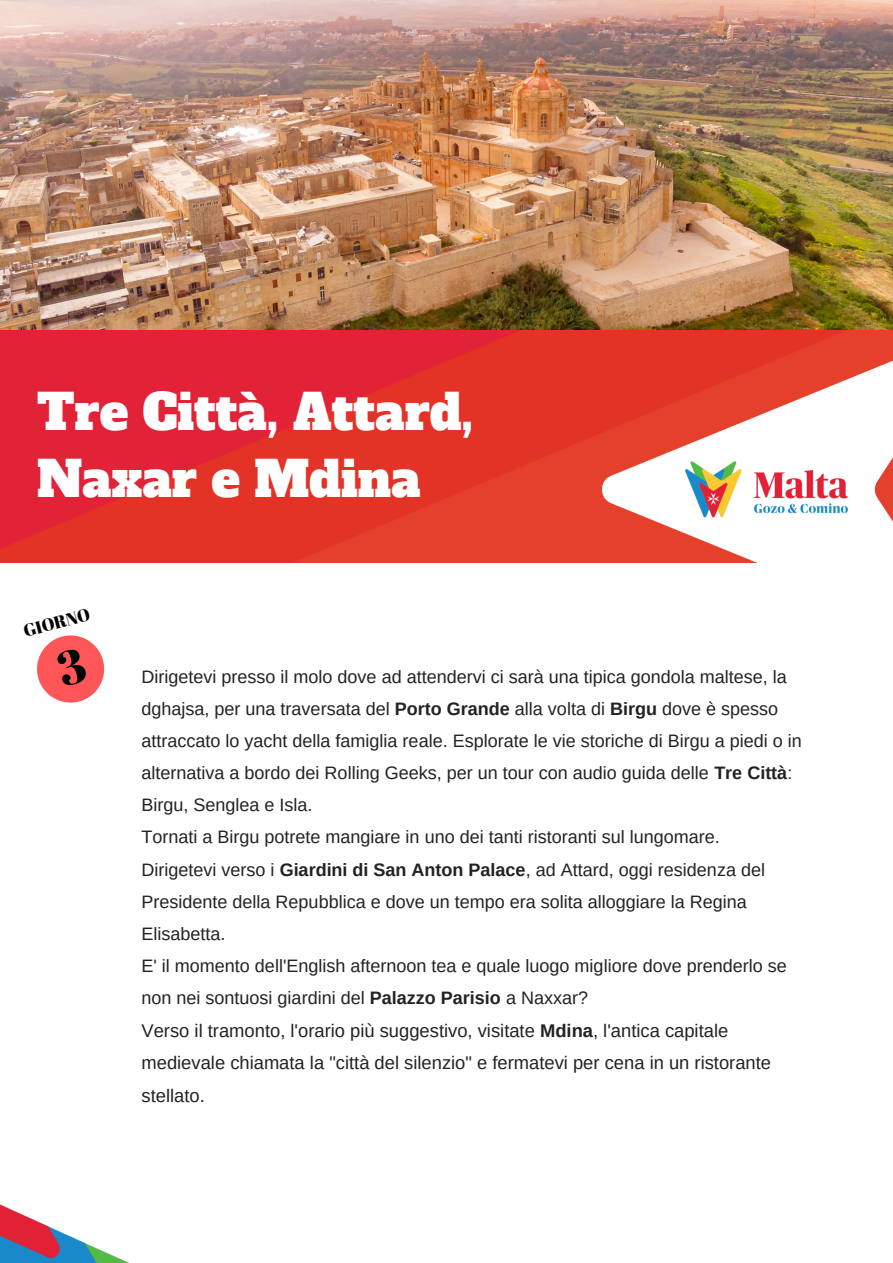
<style>
.page{position:relative;width:893px;height:1263px;background:#fff}
.page>*{position:absolute;margin:0;border:0;box-sizing:border-box;transform-origin:0 0}
.t1{font:48px/67px "Alfa Slab One";color:#fff}
.t2{font:18.38px/32.6px "Arimo";color:#222}
.t3{font:18px/32.1px "Arimo";color:#222}
.t4{font:17.25px "Abril Fatface";color:#000}
.s1{font-weight:700}
</style>
<div class="page">
<img style="left:0;top:1204px;width:130px;height:59px">
<img style="left:0;top:0;width:893px;height:331px">
<img style="left:0;top:331px;width:893px;height:231px">
<img style="left:602px;top:358px;width:291px;height:204px">
<svg style="left:37px;top:635px;width:67px;height:67px"></svg>
<p class="t1" style="left:37px;top:379px;width:438px">Tre Città, Attard,<br>Naxar e Mdina</p>
<p class="t4" style="left:21px;top:619px;width:70px;rotate:-15deg">GIORNO</p>
<p class="t3" style="left:141px;top:661px;width:662px">Dirigetevi presso il molo dove ad attendervi ci sarà una tipica gondola maltese, la dghajsa, per una traversata del <span class="s1">Porto Grande</span> alla volta di <span class="s1">Birgu</span> dove è spesso attraccato lo yacht della famiglia reale. Esplorate le vie storiche di Birgu a piedi o in alternativa a bordo dei Rolling Geeks, per un tour con audio guida delle <span class="s1">Tre Città</span>:<br>Birgu, Senglea e Isla.</p>
<p class="t3" style="left:141px;top:821px;width:580px">Tornati a Birgu potrete mangiare in uno dei tanti ristoranti sul lungomare.</p>
<p class="t3" style="left:141px;top:853px;width:625px">Dirigetevi verso i <span class="s1">Giardini di San Anton Palace</span>, ad Attard, oggi residenza del<br>Presidente della Repubblica e dove un tempo era solita alloggiare la Regina<br>Elisabetta.</p>
<p class="t3" style="left:141px;top:949px;width:647px">E' il momento dell'English afternoon tea e quale luogo migliore dove prenderlo se non nei sontuosi giardini del <span class="s1">Palazzo Parisio</span> a Naxxar?</p>
<p class="t2" style="left:141px;top:1014px;width:631px">Verso il tramonto, l'orario più suggestivo, visitate <span class="s1">Mdina</span>, l'antica capitale medievale chiamata la "città del silenzio" e fermatevi per cena in un ristorante stellato.</p>
</div>
